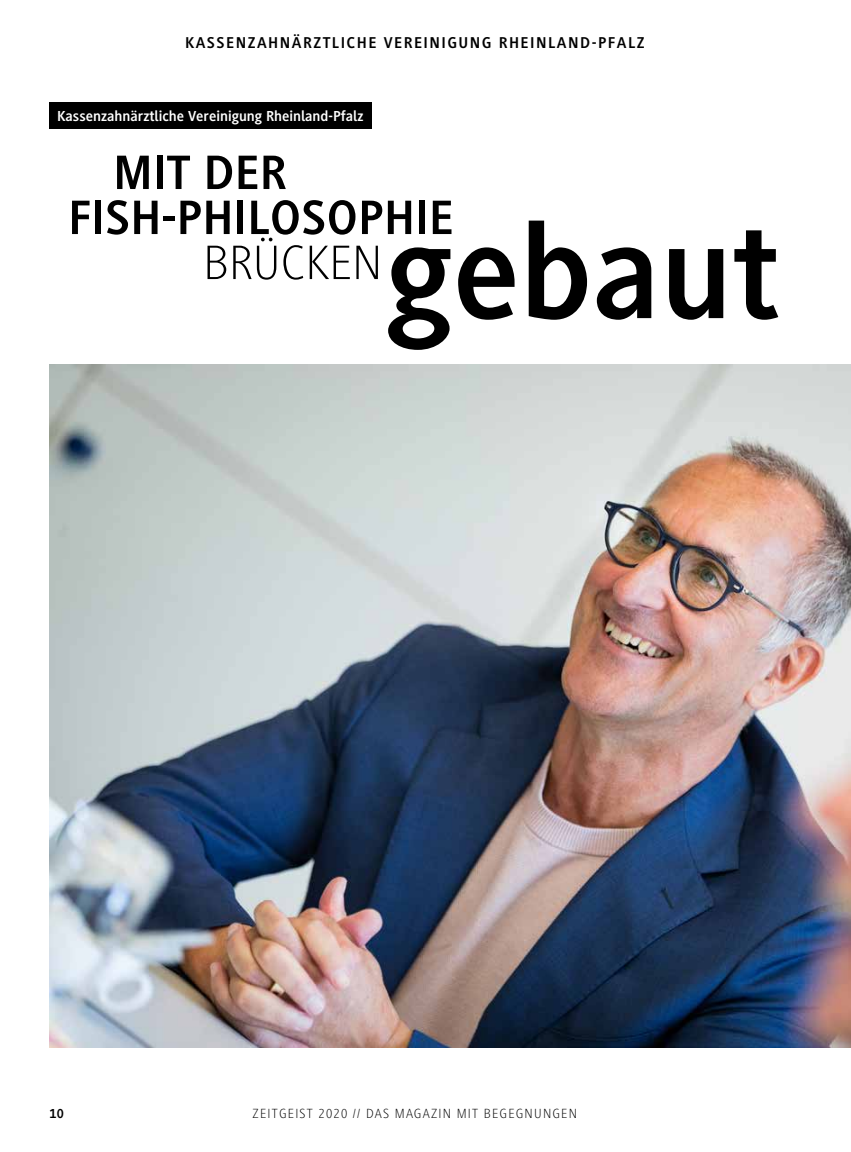
<style>
.page{position:relative;width:851px;height:1152px;background:#fff}
.page>*{position:absolute;margin:0;border:0;box-sizing:border-box;transform-origin:0 0}
.t1{font:700 137.5px "Generis Sans Std";color:#000}
.t2{font:700 50px/45px "Generis Sans Std";color:#000}
.t3{font:100 50px "Generis Sans Std";color:#000}
.t4{font:700 16.25px "Generis Sans Std";letter-spacing:.09em;color:#000}
.t5{font:700 15px "Generis Sans Std";color:#fff}
.t6{font:100 13.75px "Generis Sans Std";letter-spacing:.09em;color:#000}
.t7{font:700 13.75px "Generis Sans Std";color:#000}
</style>
<div class="page">
<img style="left:50px;top:365px;width:800px;height:682px">
<div style="left:50px;top:102px;width:322px;height:26px;background:#000"></div>
<p class="t4" style="left:185px;top:33px;width:461px">KASSENZAHNÄRZTLICHE VEREINIGUNG RHEINLAND-PFALZ</p>
<p class="t5" style="left:57px;top:108px;width:308px">Kassenzahnärztliche Vereinigung Rheinland-Pfalz</p>
<h2 class="t2" style="left:68px;top:150px;width:387px;text-indent:45px">MIT DER<br>FISH-PHILOSOPHIE</h2>
<h2 class="t3" style="left:203px;top:236px;width:180px">BRÜCKEN</h2>
<h1 class="t1" style="left:386px;top:197px;width:396px">gebaut</h1>
<p class="t7" style="left:50px;top:1105px;width:16px">10</p>
<p class="t6" style="left:252px;top:1106px;width:326px">ZEITGEIST 2020 // DAS MAGAZIN MIT BEGEGNUNGEN</p>
</div>
